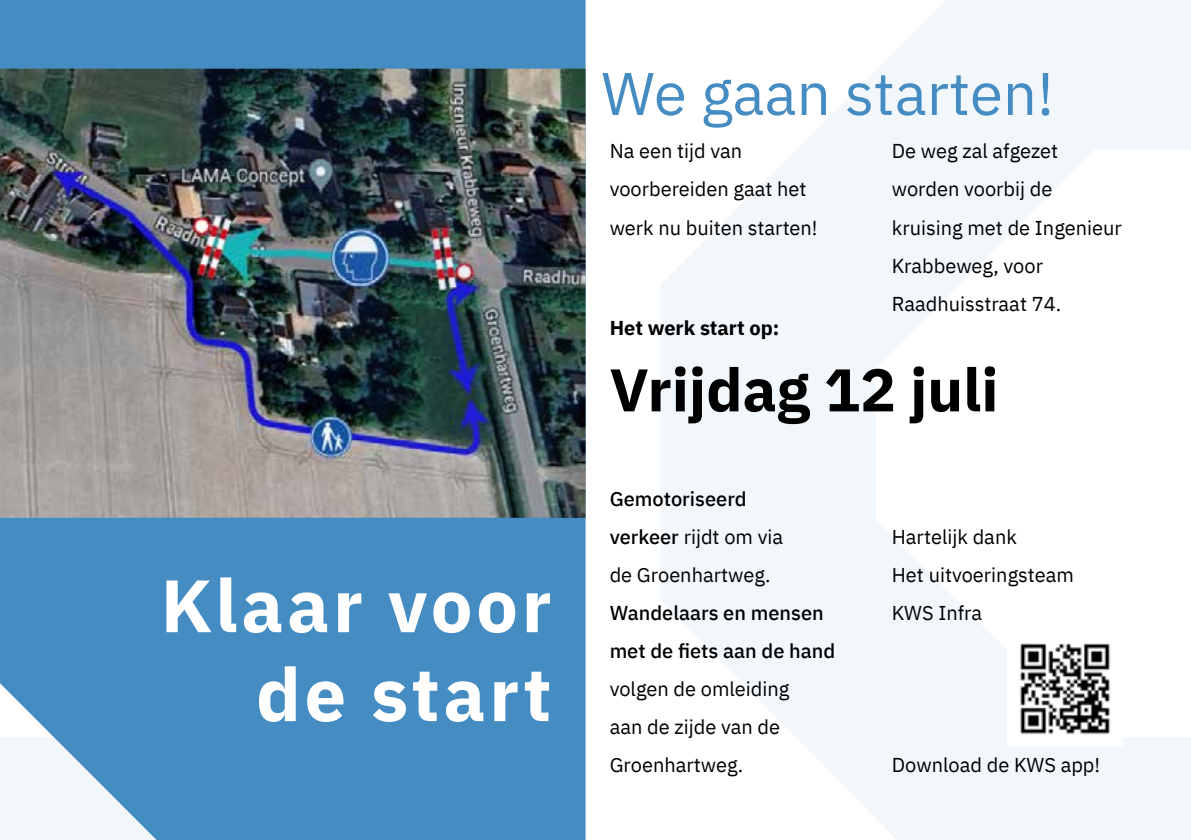
<style>
.page{position:relative;width:1191px;height:840px;background:#fff}
.page>*{position:absolute;margin:0;border:0;box-sizing:border-box;transform-origin:0 0}
.t1{font:700 74px/88.8px "IBM Plex Sans";letter-spacing:.05em;color:#fff;text-align:right}
.t2{font:60px "IBM Plex Sans";color:#458cc3}
.t3{font:700 60px "IBM Plex Sans";color:#000}
.t4{font:20px/38px "IBM Plex Sans";color:#000}
.t5{font:500 20px/38px "IBM Plex Sans";color:#000}
.t6{font:700 20px "IBM Plex Sans";color:#000}
.s1{font-weight:500}
</style>
<div class="page">
<img style="left:0;top:0;width:579px;height:839px">
<svg style="left:661px;top:0;width:530px;height:839px;fill:#f2f7fb"></svg>
<img style="left:1007px;top:630px;width:116px;height:116px">
<h1 class="t1" style="left:161px;top:555px;width:392px">Klaar voor de start</h1>
<h2 class="t2" style="left:601px;top:48px;width:454px">We gaan starten!</h2>
<p class="t4" style="left:609px;top:131px;width:209px">Na een tijd van voorbereiden gaat het werk nu buiten starten!</p>
<p class="t4" style="left:891px;top:131px;width:231px">De weg zal afgezet worden voorbij de kruising met de Ingenieur<br>Krabbeweg, voor<br>Raadhuisstraat 74.</p>
<p class="t6" style="left:609px;top:312px;width:171px">Het werk start op:</p>
<h2 class="t3" style="left:609px;top:342px;width:390px">Vrijdag 12 juli</h2>
<p class="t4" style="left:609px;top:477px;width:175px"><span class="s1">Gemotoriseerd verkeer</span> rijdt om via de Groenhartweg.</p>
<p class="t5" style="left:609px;top:591px;width:227px">Wandelaars en mensen met de fiets aan de hand</p>
<p class="t4" style="left:609px;top:667px;width:181px">volgen de omleiding aan de zijde van de<br>Groenhartweg.</p>
<p class="t4" style="left:891px;top:515px;width:184px">Hartelijk dank<br>Het uitvoeringsteam<br>KWS Infra</p>
<p class="t4" style="left:891px;top:743px;width:210px">Download de KWS app!</p>
</div>
